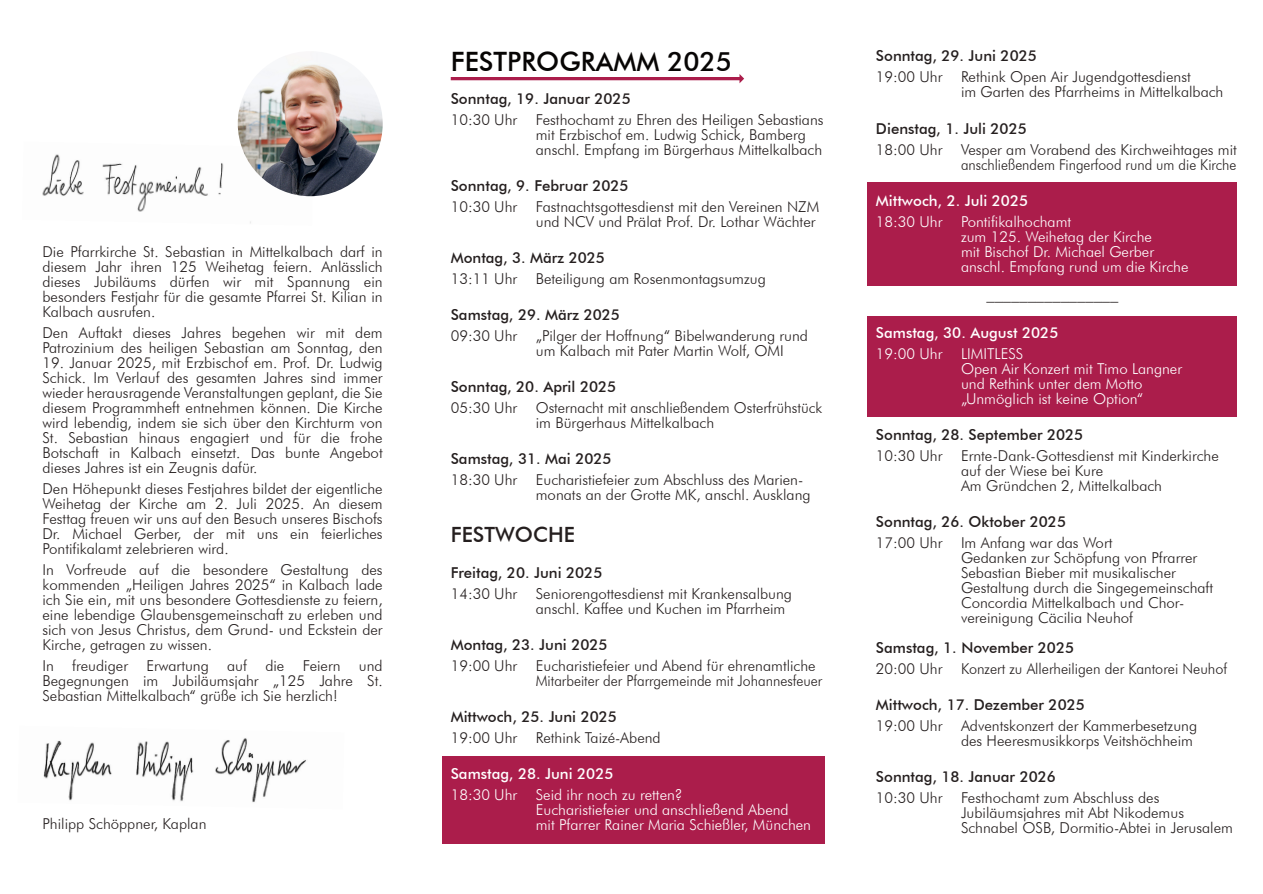
<style>
.page{position:relative;width:1263px;height:894px;background:#fff}
.page>*{position:absolute;margin:0;border:0;box-sizing:border-box;transform-origin:0 0}
.t1{font:500 26.7px "Futura BT";color:#070504}
.t2{font:500 21px "Futura BT";color:#251f1f}
.t3{font:300 16.5px "Futura BT";color:#251f1f}
.t4{font:300 15px "Futura BT";color:#251f1f}
.t5{font:500 15px "Futura BT";color:#251f1f}
.t6{font:300 15px "Futura BT";color:#fff}
.t7{font:500 15px "Futura BT";color:#fff}
.t8{font:300 15px "Futura BT";color:#251f1f;scale:.94 1}
.t9{font:300 15px "Futura BT";color:#251f1f;scale:.93 1}
.t10{font:300 15px "Futura BT";color:#251f1f;scale:.96 1}
</style>
<div class="page">
<div style="left:442px;top:756px;width:383px;height:87px;background:#ab1d4b"></div>
<div style="left:867px;top:316px;width:370px;height:100px;background:#ab1d4b"></div>
<div style="left:867px;top:182px;width:370px;height:104px;background:#ab1d4b"></div>
<svg style="left:451px;top:74px;width:293px;height:9px"></svg>
<img style="left:42px;top:142px;width:272px;height:82px">
<img style="left:43px;top:738px;width:264px;height:65px">
<img style="left:238px;top:51px;width:145px;height:145px;border-radius:50%">
<p class="t4" style="left:42px;top:245px;width:342px">Die Pfarrkirche St. Sebastian in Mittelkalbach darf in</p>
<p class="t4" style="left:42px;top:260px;width:342px">diesem Jahr ihren 125 Weihetag feiern. Anlässlich</p>
<p class="t4" style="left:42px;top:275px;width:342px">dieses Jubiläums dürfen wir mit Spannung ein</p>
<p class="t4" style="left:42px;top:290px;width:342px">besonders Festjahr für die gesamte Pfarrei St. Kilian in</p>
<p class="t4" style="left:42px;top:305px;width:114px">Kalbach ausrufen.</p>
<p class="t4" style="left:42px;top:326px;width:342px">Den Auftakt dieses Jahres begehen wir mit dem</p>
<p class="t4" style="left:42px;top:341px;width:342px">Patrozinium des heiligen Sebastian am Sonntag, den</p>
<p class="t4" style="left:42px;top:356px;width:342px">19. Januar 2025, mit Erzbischof em. Prof. Dr. Ludwig</p>
<p class="t4" style="left:42px;top:371px;width:342px">Schick. Im Verlauf des gesamten Jahres sind immer</p>
<p class="t4" style="left:42px;top:386px;width:342px">wieder herausragende Veranstaltungen geplant, die Sie</p>
<p class="t4" style="left:42px;top:401px;width:342px">diesem Programmheft entnehmen können. Die Kirche</p>
<p class="t4" style="left:42px;top:416px;width:342px">wird lebendig, indem sie sich über den Kirchturm von</p>
<p class="t4" style="left:42px;top:431px;width:342px">St. Sebastian hinaus engagiert und für die frohe</p>
<p class="t4" style="left:42px;top:446px;width:342px">Botschaft in Kalbach einsetzt. Das bunte Angebot</p>
<p class="t4" style="left:42px;top:461px;width:217px">dieses Jahres ist ein Zeugnis dafür.</p>
<p class="t4" style="left:42px;top:482px;width:342px">Den Höhepunkt dieses Festjahres bildet der eigentliche</p>
<p class="t4" style="left:42px;top:497px;width:342px">Weihetag der Kirche am 2. Juli 2025. An diesem</p>
<p class="t4" style="left:42px;top:512px;width:342px">Festtag freuen wir uns auf den Besuch unseres Bischofs</p>
<p class="t4" style="left:42px;top:527px;width:342px">Dr. Michael Gerber, der mit uns ein feierliches</p>
<p class="t4" style="left:42px;top:542px;width:188px">Pontifikalamt zelebrieren wird.</p>
<p class="t4" style="left:42px;top:563px;width:342px">In Vorfreude auf die besondere Gestaltung des</p>
<p class="t4" style="left:42px;top:578px;width:342px">kommenden „Heiligen Jahres 2025“ in Kalbach lade</p>
<p class="t4" style="left:42px;top:593px;width:342px">ich Sie ein, mit uns besondere Gottesdienste zu feiern,</p>
<p class="t4" style="left:42px;top:608px;width:342px">eine lebendige Glaubensgemeinschaft zu erleben und</p>
<p class="t4" style="left:42px;top:623px;width:342px">sich von Jesus Christus, dem Grund- und Eckstein der</p>
<p class="t4" style="left:42px;top:638px;width:171px">Kirche, getragen zu wissen.</p>
<p class="t4" style="left:42px;top:659px;width:342px">In freudiger Erwartung auf die Feiern und</p>
<p class="t4" style="left:42px;top:674px;width:342px">Begegnungen im Jubiläumsjahr „125 Jahre St.</p>
<p class="t4" style="left:42px;top:689px;width:297px">Sebastian Mittelkalbach“ grüße ich Sie herzlich!</p>
<p class="t4" style="left:42px;top:817px;width:166px">Philipp Schöppner, Kaplan</p>
<p class="t1" style="left:451px;top:51px;width:283px">FESTPROGRAMM 2025</p>
<p class="t5" style="left:451px;top:92px;width:181px">Sonntag, 19. Januar 2025</p>
<p class="t4" style="left:451px;top:113px;width:374px">10:30 Uhr Festhochamt zu Ehren des Heiligen Sebastians</p>
<p class="t4" style="left:536px;top:128px;width:272px">mit Erzbischof em. Ludwig Schick, Bamberg</p>
<p class="t4" style="left:536px;top:143px;width:288px">anschl. Empfang im Bürgerhaus Mittelkalbach</p>
<p class="t5" style="left:451px;top:179px;width:179px">Sonntag, 9. Februar 2025</p>
<p class="t4" style="left:451px;top:200px;width:370px">10:30 Uhr Fastnachtsgottesdienst mit den Vereinen NZM</p>
<p class="t4" style="left:536px;top:215px;width:281px">und NCV und Prälat Prof. Dr. Lothar Wächter</p>
<p class="t5" style="left:451px;top:251px;width:156px">Montag, 3. März 2025</p>
<p class="t4" style="left:451px;top:272px;width:317px">13:11 Uhr Beteiligung am Rosenmontagsumzug</p>
<p class="t5" style="left:451px;top:308px;width:171px">Samstag, 29. März 2025</p>
<p class="t4" style="left:451px;top:329px;width:359px">09:30 Uhr „Pilger der Hoffnung“ Bibelwanderung rund</p>
<p class="t4" style="left:536px;top:344px;width:249px">um Kalbach mit Pater Martin Wolf, OMI</p>
<p class="t5" style="left:451px;top:380px;width:167px">Sonntag, 20. April 2025</p>
<p class="t4" style="left:451px;top:401px;width:68px">05:30 Uhr</p>
<p class="t4" style="left:536px;top:401px;width:288px">Osternacht mit anschließendem Osterfrühstück</p>
<p class="t4" style="left:536px;top:416px;width:180px">im Bürgerhaus Mittelkalbach</p>
<p class="t5" style="left:451px;top:452px;width:162px">Samstag, 31. Mai 2025</p>
<p class="t4" style="left:451px;top:473px;width:354px">18:30 Uhr Eucharistiefeier zum Abschluss des Marien-</p>
<p class="t4" style="left:536px;top:488px;width:276px">monats an der Grotte MK, anschl. Ausklang</p>
<p class="t2" style="left:451px;top:526px;width:126px">FESTWOCHE</p>
<p class="t5" style="left:451px;top:566px;width:153px">Freitag, 20. Juni 2025</p>
<p class="t4" style="left:451px;top:587px;width:343px">14:30 Uhr Seniorengottesdienst mit Krankensalbung</p>
<p class="t4" style="left:536px;top:602px;width:251px">anschl. Kaffee und Kuchen im Pfarrheim</p>
<p class="t5" style="left:451px;top:638px;width:158px">Montag, 23. Juni 2025</p>
<p class="t4" style="left:451px;top:659px;width:366px">19:00 Uhr Eucharistiefeier und Abend für ehrenamtliche</p>
<p class="t8" style="left:536px;top:674px;width:306px">Mitarbeiter der Pfarrgemeinde mit Johannesfeuer</p>
<p class="t5" style="left:451px;top:710px;width:168px">Mittwoch, 25. Juni 2025</p>
<p class="t4" style="left:451px;top:731px;width:211px">19:00 Uhr Rethink Taizé-Abend</p>
<p class="t7" style="left:451px;top:767px;width:164px">Samstag, 28. Juni 2025</p>
<p class="t6" style="left:451px;top:788px;width:233px">18:30 Uhr Seid ihr noch zu retten?</p>
<p class="t6" style="left:536px;top:803px;width:254px">Eucharistiefeier und anschließend Abend</p>
<p class="t6" style="left:536px;top:818px;width:277px">mit Pfarrer Rainer Maria Schießler, München</p>
<p class="t5" style="left:876px;top:50px;width:162px">Sonntag, 29. Juni 2025</p>
<p class="t4" style="left:876px;top:71px;width:316px">19:00 Uhr Rethink Open Air Jugendgottesdienst</p>
<p class="t4" style="left:961px;top:86px;width:264px">im Garten des Pfarrheims in Mittelkalbach</p>
<p class="t5" style="left:876px;top:122px;width:152px">Dienstag, 1. Juli 2025</p>
<p class="t4" style="left:876px;top:143px;width:362px">18:00 Uhr Vesper am Vorabend des Kirchweihtages mit</p>
<p class="t9" style="left:961px;top:158px;width:298px">anschließendem Fingerfood rund um die Kirche</p>
<p class="t7" style="left:876px;top:194px;width:154px">Mittwoch, 2. Juli 2025</p>
<p class="t6" style="left:876px;top:215px;width:197px">18:30 Uhr Pontifikalhochamt</p>
<p class="t6" style="left:961px;top:230px;width:192px">zum 125. Weihetag der Kirche</p>
<p class="t6" style="left:961px;top:245px;width:195px">mit Bischof Dr. Michael Gerber</p>
<p class="t6" style="left:961px;top:260px;width:229px">anschl. Empfang rund um die Kirche</p>
<p class="t3" style="left:986px;top:293px;width:133px">––––––––––––––––</p>
<p class="t7" style="left:876px;top:326px;width:184px">Samstag, 30. August 2025</p>
<p class="t6" style="left:876px;top:347px;width:149px">19:00 Uhr LIMITLESS</p>
<p class="t6" style="left:961px;top:362px;width:223px">Open Air Konzert mit Timo Langner</p>
<p class="t6" style="left:961px;top:377px;width:183px">und Rethink unter dem Motto</p>
<p class="t6" style="left:961px;top:392px;width:184px">„Unmöglich ist keine Option“</p>
<p class="t5" style="left:876px;top:428px;width:209px">Sonntag, 28. September 2025</p>
<p class="t4" style="left:876px;top:449px;width:344px">10:30 Uhr Ernte-Dank-Gottesdienst mit Kinderkirche</p>
<p class="t4" style="left:961px;top:464px;width:144px">auf der Wiese bei Kure</p>
<p class="t4" style="left:961px;top:479px;width:203px">Am Gründchen 2, Mittelkalbach</p>
<p class="t5" style="left:876px;top:515px;width:192px">Sonntag, 26. Oktober 2025</p>
<p class="t4" style="left:876px;top:536px;width:238px">17:00 Uhr Im Anfang war das Wort</p>
<p class="t4" style="left:961px;top:551px;width:238px">Gedanken zur Schöpfung von Pfrarrer</p>
<p class="t4" style="left:961px;top:566px;width:216px">Sebastian Bieber mit musikalischer</p>
<p class="t4" style="left:961px;top:581px;width:254px">Gestaltung durch die Singegemeinschaft</p>
<p class="t4" style="left:961px;top:596px;width:225px">Concordia Mittelkalbach und Chor-</p>
<p class="t4" style="left:961px;top:611px;width:174px">vereinigung Cäcilia Neuhof</p>
<p class="t5" style="left:876px;top:641px;width:200px">Samstag, 1. November 2025</p>
<p class="t4" style="left:876px;top:662px;width:68px">20:00 Uhr</p>
<p class="t10" style="left:961px;top:662px;width:279px">Konzert zu Allerheiligen der Kantorei Neuhof</p>
<p class="t5" style="left:876px;top:698px;width:210px">Mittwoch, 17. Dezember 2025</p>
<p class="t4" style="left:876px;top:719px;width:323px">19:00 Uhr Adventskonzert der Kammerbesetzung</p>
<p class="t4" style="left:961px;top:734px;width:234px">des Heeresmusikkorps Veitshöchheim</p>
<p class="t5" style="left:876px;top:770px;width:181px">Sonntag, 18. Januar 2026</p>
<p class="t4" style="left:876px;top:791px;width:285px">10:30 Uhr Festhochamt zum Abschluss des</p>
<p class="t4" style="left:961px;top:806px;width:225px">Jubiläumsjahres mit Abt Nikodemus</p>
<p class="t4" style="left:961px;top:821px;width:274px">Schnabel OSB, Dormitio-Abtei in Jerusalem</p>
</div>
